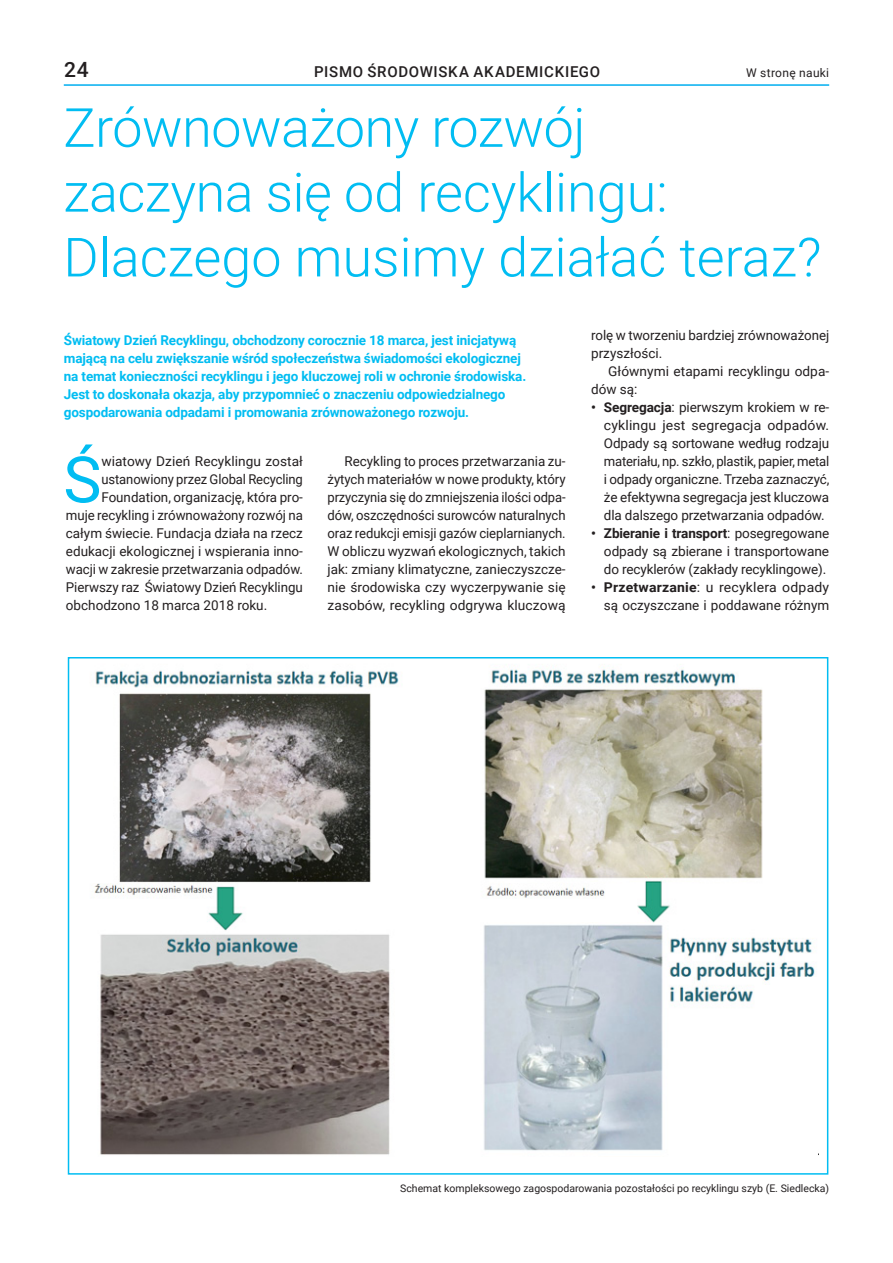
<style>
.page{position:relative;width:893px;height:1263px;background:#fff}
.page>*{position:absolute;margin:0;border:0;box-sizing:border-box;transform-origin:0 0}
._1__Tekst_akapitowy{font:64.2px "Roboto";color:#01bdf2}
.Nagłówek_1_st{font:300 54px/64.8px "Roboto";color:#01bdf2}
.t1{font:500 21px "Roboto";color:#231f20}
.t2{font:500 15px "Roboto";letter-spacing:.045em;color:#231f20}
._2__Tekst_akapitowy{font:13.5px/18px "Roboto";letter-spacing:-.005em;color:#231f20;text-align:justify}
.Lead{font:700 13.5px/18px "Roboto";letter-spacing:-.01em;color:#01bdf2}
._1__Tekst_akapitowy-2{font:13.5px "Roboto";letter-spacing:-.005em;color:#231f20}
._2__Tekst_akapitowy-2{font:13.5px/18px "Roboto";letter-spacing:-.005em;color:#231f20;text-align:right;scale:1.04 1}
.t3{font:12px "Roboto";letter-spacing:.025em;color:#231f20}
.Opis_zdjęcia_czarny{font:10.5px "Roboto";color:#231f20}
.s1{font-weight:700}
</style>
<div class="page">
<hr style="left:64px;top:84px;width:765px;height:2px;background:#00aeef">
<img style="left:94px;top:669px;width:721px;height:486px">
<h3 class="t1" style="left:64px;top:54px;width:26px">24</h3>
<p class="t2" style="left:314px;top:61px;width:288px">PISMO ŚRODOWISKA AKADEMICKIEGO</p>
<p class="t3" style="left:746px;top:64px;width:85px">W stronę nauki</p>
<p class="Nagłówek_1_st" style="left:63px;top:93px;width:606px">Zrównoważony rozwój zaczyna się od recyklingu:</p>
<p class="Nagłówek_1_st" style="left:63px;top:223px;width:760px">Dlaczego musimy działać teraz?</p>
<p class="Lead" style="left:64px;top:331px;width:464px">Światowy Dzień Recyklingu, obchodzony corocznie 18 marca, jest inicjatywą mającą na celu zwiększanie wśród społeczeństwa świadomości ekologicznej na temat konieczności recyklingu i jego kluczowej roli w ochronie środowiska.<br>Jest to doskonała okazja, aby przypomnieć o znaczeniu odpowiedzialnego gospodarowania odpadami i promowania zrównoważonego rozwoju.</p>
<p class="_1__Tekst_akapitowy" style="left:63px;top:435px;width:40px">Ś</p>
<p class="_1__Tekst_akapitowy-2" style="left:101px;top:452px;width:203px">wiatowy Dzień Recyklingu został</p>
<p class="_1__Tekst_akapitowy-2" style="left:101px;top:470px;width:203px">ustanowiony przez Global Recycling</p>
<p class="_1__Tekst_akapitowy-2" style="left:101px;top:488px;width:203px">Foundation, organizację, która pro-</p>
<p class="_1__Tekst_akapitowy-2" style="left:66px;top:506px;width:239px">muje recykling i zrównoważony rozwój na</p>
<p class="_1__Tekst_akapitowy-2" style="left:66px;top:524px;width:239px">całym świecie. Fundacja działa na rzecz</p>
<p class="_1__Tekst_akapitowy-2" style="left:66px;top:542px;width:239px">edukacji ekologicznej i wspierania inno-</p>
<p class="_1__Tekst_akapitowy-2" style="left:66px;top:560px;width:239px">wacji w zakresie przetwarzania odpadów.</p>
<p class="_1__Tekst_akapitowy-2" style="left:66px;top:578px;width:239px">Pierwszy raz Światowy Dzień Recyklingu</p>
<p class="_1__Tekst_akapitowy-2" style="left:66px;top:596px;width:203px">obchodzono 18 marca 2018 roku.</p>
<p class="_2__Tekst_akapitowy" style="left:328px;top:452px;width:240px;text-indent:17px">Recykling to proces przetwarzania zu&shy;żytych materiałów w nowe produkty, który przyczynia się do zmniejszenia ilości odpa&shy;dów, oszczędności surowców naturalnych oraz redukcji emisji gazów cieplarnianych.<br>W obliczu wyzwań ekologicznych, takich jak: zmiany klimatyczne, zanieczyszcze&shy;nie środowiska czy wyczerpywanie się zasobów, recykling odgrywa kluczową</p>
<p class="_2__Tekst_akapitowy" style="left:591px;top:326px;width:240px">rolę w tworzeniu bardziej zrównoważonej przyszłości.</p>
<p class="_2__Tekst_akapitowy" style="left:591px;top:362px;width:240px;text-indent:17px">Głównymi etapami recyklingu odpa&shy;dów są:</p>
<p class="_2__Tekst_akapitowy" style="left:604px;top:398px;width:227px;text-indent:-13px"><span class="s1">• Segregacja</span>: pierwszym krokiem w re&shy;cyklingu jest segregacja odpadów.<br>Odpady są sortowane według rodzaju materiału, np. szkło, plastik, papier, metal i odpady organiczne. Trzeba zaznaczyć, że efektywna segregacja jest kluczowa dla dalszego przetwarzania odpadów.</p>
<p class="_2__Tekst_akapitowy" style="left:604px;top:524px;width:227px;text-indent:-13px"><span class="s1">• Zbieranie i transport</span>: posegregowane odpady są zbierane i transportowane do recyklerów (zakłady recyklingowe).</p>
<p class="_2__Tekst_akapitowy-2" style="left:591px;top:578px;width:230px"><span class="s1">• Przetwarzanie</span>: u recyklera odpady są oczyszczane i poddawane różnym</p>
<p class="Opis_zdjęcia_czarny" style="left:400px;top:1181px;width:430px">Schemat kompleksowego zagospodarowania pozostałości po recyklingu szyb (E. Siedlecka)</p>
</div>
